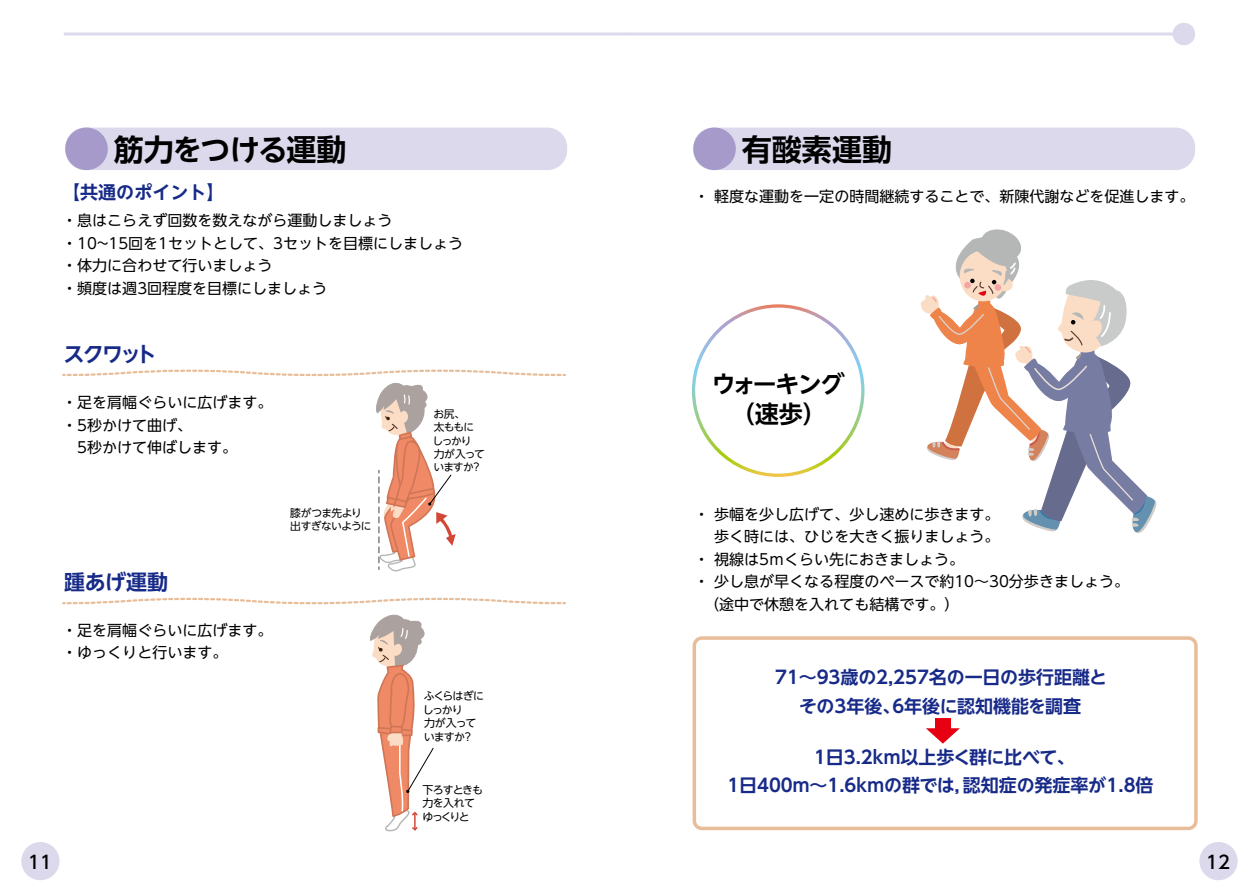
<style>
.page{position:relative;width:1259px;height:893px;background:#fff}
.page>*{position:absolute;margin:0;border:0;box-sizing:border-box;transform-origin:0 0}
.t1{font:700 30px "UD Shin Go NT Pr 6 N De";letter-spacing:-.045em;color:#000}
.t2{font:700 30px "UD Shin Go NT Pr 6 N De";color:#000}
.t3{font:700 24px/30px "UD Shin Go NT Pr 6 N De";letter-spacing:-.065em;color:#000;text-align:center}
.t4{font:700 21px "UD Shin Go NT Pr 6 N De";letter-spacing:-.05em;color:#172a88}
.t5{font:700 18px/28.5px "UD Shin Go NT Pr 6 N De";letter-spacing:-.005em;color:#172a88;text-align:center}
.t6{font:500 18px "UD Shin Go NT Pr 6 N";color:#000}
.t7{font:15px/22.5px "UD Shin Go NT Pr 6 N";color:#000}
.t8{font:10.95px/13.5px "UD Shin Go NT Pr 6 N";letter-spacing:-.1em;color:#000}
.t9{font:10.65px/13.2px "UD Shin Go NT Pr 6 N";letter-spacing:-.07em;color:#000}
</style>
<div class="page">
<div style="left:1199px;top:842px;width:38px;height:38px;background:#ddd9ec;border-radius:50%"></div>
<hr style="left:629px;top:33px;width:555px;height:3px;background:#ddd9ec">
<div style="left:1172px;top:23px;width:23px;height:22px;background:#ddd9ec;border-radius:50%"></div>
<div style="left:693px;top:128px;width:502px;height:42px;background:#ddd9ec;border-radius:20px"></div>
<div style="left:693px;top:128px;width:43px;height:42px;background:#a59aca;border-radius:50%"></div>
<svg style="left:920px;top:229px;width:237px;height:304px"></svg>
<div style="left:692px;top:636px;width:505px;height:194px;border:3px solid #e7be99;border-radius:8px"></div>
<svg style="left:926px;top:728px;width:34px;height:16px"></svg>
<div style="left:935px;top:718px;width:16px;height:12px;background:#e60012"></div>
<div style="left:21px;top:842px;width:39px;height:38px;background:#ddd9ec;border-radius:50%"></div>
<div style="left:65px;top:128px;width:502px;height:42px;background:#ddd9ec;border-radius:20px"></div>
<div style="left:65px;top:128px;width:43px;height:42px;background:#a59aca;border-radius:50%"></div>
<hr style="left:64px;top:33px;width:565px;height:3px;background:#ddd9ec">
<svg style="left:63px;top:369px;width:502px;height:203px"></svg>
<svg style="left:63px;top:597px;width:502px;height:235px"></svg>
<h1 class="t1" style="left:114px;top:125px;width:234px">筋力をつける運動</h1>
<p class="t5" style="left:62px;top:177px;width:164px">【共通のポイント】</p>
<p class="t7" style="left:62px;top:209px;width:402px">・息はこらえず回数を数えながら運動しましょう<br>・10~15回を1セットとして、3セットを目標にしましょう・体力に合わせて行いましょう<br>・頻度は週3回程度を目標にしましょう</p>
<h3 class="t4" style="left:63px;top:337px;width:95px">スクワット</h3>
<p class="t7" style="left:62px;top:391px;width:211px">・足を肩幅ぐらいに広げます。・5秒かけて曲げ、<br>　5秒かけて伸ばします。</p>
<h3 class="t4" style="left:64px;top:565px;width:106px">踵あげ運動</h3>
<p class="t7" style="left:62px;top:618px;width:211px">・足を肩幅ぐらいに広げます。・ゆっくりと行います。</p>
<p class="t9" style="left:290px;top:506px;width:83px">膝がつま先より出すぎないように</p>
<p class="t6" style="left:28px;top:848px;width:25px">11</p>
<p class="t9" style="left:432px;top:407px;width:54px">お尻、<br>太ももにしっかり力が入っていますか？</p>
<p class="t8" style="left:423px;top:689px;width:63px">ふくらはぎにしっかり<br>力が入っていますか？</p>
<p class="t8" style="left:422px;top:783px;width:62px">下ろすときも力を入れてゆっくりと</p>
<h1 class="t2" style="left:742px;top:125px;width:151px">有酸素運動</h1>
<p class="t7" style="left:694px;top:185px;width:501px">・ 軽度な運動を一定の時間継続することで、新陳代謝などを促進します。</p>
<h2 class="t3" style="left:712px;top:368px;width:134px">ウォーキング（速歩）</h2>
<p class="t7" style="left:694px;top:503px;width:306px">・ 歩幅を少し広げて、少し速めに歩きます。</p>
<p class="t7" style="left:694px;top:525px;width:306px">　 歩く時には、ひじを大きく振りましょう。</p>
<p class="t7" style="left:694px;top:548px;width:271px">・ 視線は5ｍくらい先におきましょう。</p>
<p class="t7" style="left:694px;top:570px;width:436px">・ 少し息が早くなる程度のペースで約10～30分歩きましょう。</p>
<p class="t7" style="left:704px;top:593px;width:256px">（途中で休憩を入れても結構です。）</p>
<p class="t5" style="left:775px;top:663px;width:333px">71～93歳の2,257名の一日の歩行距離とその3年後、6年後に認知機能を調査</p>
<p class="t5" style="left:727px;top:742px;width:427px">1日3.2ｋｍ以上歩く群に比べて、<br>1日400ｍ～1.6ｋｍの群では，認知症の発症率が1.8倍</p>
<p class="t6" style="left:1206px;top:848px;width:25px">12</p>
</div>
